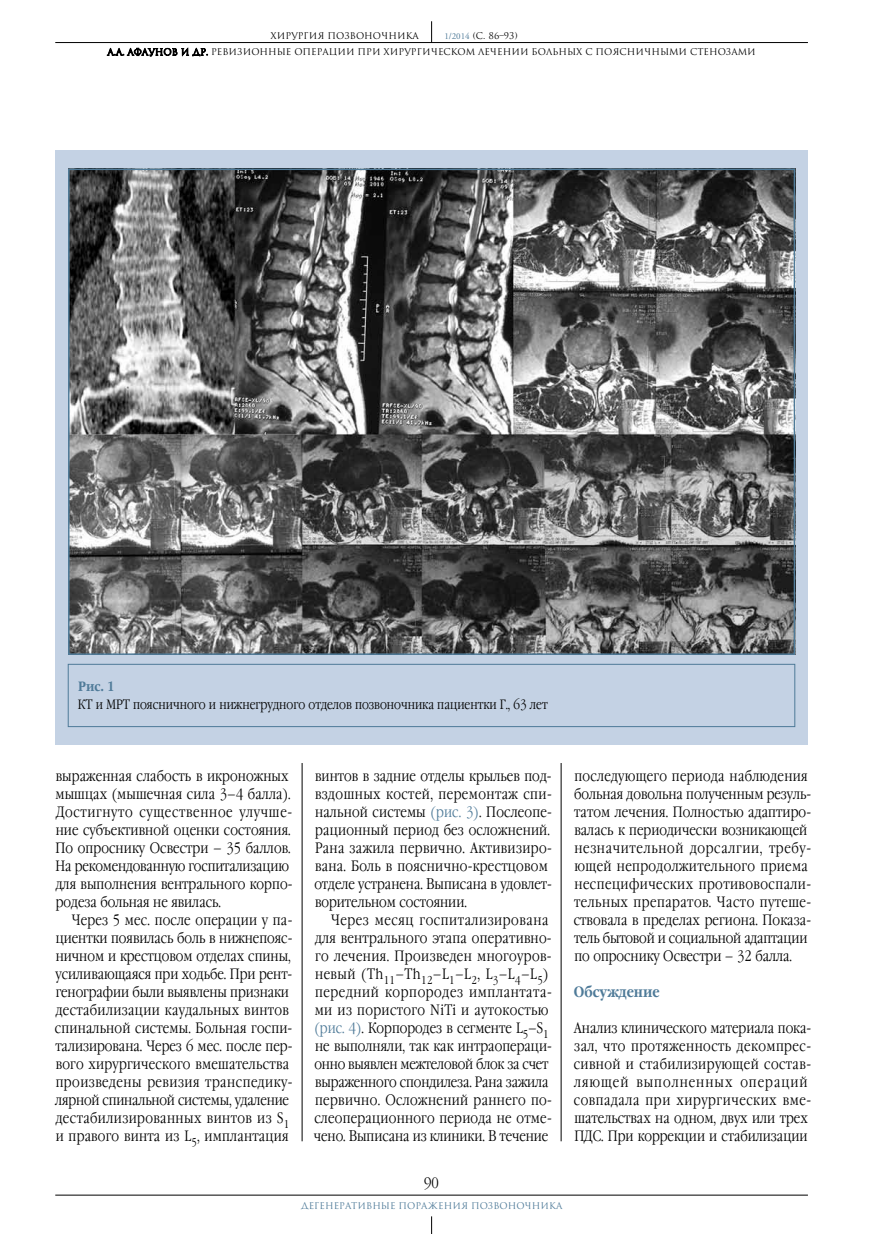
<style>
.page{position:relative;width:893px;height:1234px;background:#fff}
.page>*{position:absolute;margin:0;border:0;box-sizing:border-box;transform-origin:0 0}
.t1{font:300 15px/18px "Garamond Narrow C";letter-spacing:.01em;color:#000}
.t2{font:300 15px/18px "Garamond Narrow C";letter-spacing:.03em;color:#000}
.t3{font:700 15px "Garamond Narrow C";color:#4e7a98}
.t4{font:300 13.5px "Garamond Narrow C";color:#000}
.t5{font:700 13.5px "Garamond Narrow C";color:#4e7a98}
.t6{font:9px/15.9px "Romul";color:#000}
.t7{font:9px "Romul";color:#4e7a98}
.s1{font-family:"Adobe Garamond Pro";color:#4e7a98}
.s2{color:#4e7a98}
</style>
<div class="page">
<hr style="left:55px;top:1194px;width:753px;height:1px;background:#000">
<svg style="left:431px;top:1216px;width:1px;height:17px"></svg>
<hr style="left:55px;top:42px;width:753px;height:1px;background:#000">
<svg style="left:431px;top:21px;width:1px;height:21px"></svg>
<svg style="left:107px;top:48px;width:101px;height:9px"></svg>
<hr style="left:302px;top:762px;width:1px;height:378px;background:#000">
<hr style="left:561px;top:762px;width:1px;height:378px;background:#000">
<div style="left:55px;top:150px;width:753px;height:594px;background:#c4d2e4"></div>
<div style="left:68px;top:663px;width:727px;height:63px;border:1px solid #4e7a98"></div>
<img style="left:71px;top:171px;width:721px;height:480px">
<div style="left:68px;top:168px;width:727px;height:486px;border:2px solid #4e7a98"></div>
<p class="t6" style="left:444px;top:28px;width:75px"><span class="s1">1/2014</span> (С. 86–93)</p>
<p class="t6" style="left:107px;top:28px;width:650px;text-indent:163px">ХИРУРГИЯ ПОЗВОНОЧНИКА<br>А.А. Афаунов и др. Ревизионные операции при хирургическом лечении больных с поясничными стенозами</p>
<p class="t5" style="left:78px;top:678px;width:38px">Рис. 1</p>
<p class="t4" style="left:78px;top:696px;width:471px">КТ и МРТ поясничного и нижнегрудного отделов позвоночника пациентки Г., 63 лет</p>
<p class="t1" style="left:55px;top:767px;width:238px">выраженная слабость в икроножных мышцах (мышечная сила 3–4 балла).<br>Достигнуто существенное улучше&shy;ние субъективной оценки состояния.<br>По опроснику Освестри – 35 баллов.<br>На рекомендованную госпитализацию для выполнения вентрального корпо&shy;родеза больная не явилась.</p>
<p class="t1" style="left:55px;top:911px;width:239px;text-indent:17px">Через 5 мес. после операции у па&shy;циентки появилась боль в нижнепояс&shy;ничном и крестцовом отделах спины, усиливающаяся при ходьбе. При рент&shy;генографии были выявлены признаки дестабилизации каудальных винтов спинальной системы. Больная госпи&shy;тализирована. Через 6 мес. после пер&shy;вого хирургического вмешательства произведены ревизия транспедику&shy;лярной спинальной системы, удаление дестабилизированных винтов из S<sub>1 </sub>и правого винта из L<sub>5</sub>, имплантация</p>
<p class="t1" style="left:314px;top:767px;width:239px">винтов в задние отделы крыльев под&shy;вздошных костей, перемонтаж спи&shy;нальной системы <span class="s2">(рис. 3)</span>. Послеопе&shy;рационный период без осложнений.<br>Рана зажила первично. Активизиро&shy;вана. Боль в пояснично-крестцовом отделе устранена. Выписана в удовлет&shy;ворительном состоянии.</p>
<p class="t1" style="left:314px;top:911px;width:240px;text-indent:17px">Через месяц госпитализирована для вентрального этапа оперативно&shy;го лечения. Произведен многоуров&shy;невый (Th<sub>11</sub>–Th<sub>12</sub>–L<sub>1</sub>–L<sub>2</sub>, L<sub>3</sub>–L<sub>4</sub>–L<sub>5</sub>) передний корпородез имплантата&shy;ми из пористого NiTi и аутокостью <span class="s2">(рис. 4)</span>. Корпородез в сегменте L<sub>5</sub>–S<sub>1 </sub>не выполняли, так как интраопераци&shy;онно выявлен межтеловой блок за счет выраженного спондилеза. Рана зажила первично. Осложнений раннего по&shy;слеоперационного периода не отме&shy;чено. Выписана из клиники. В течение</p>
<p class="t1" style="left:574px;top:767px;width:239px">последующего периода наблюдения больная довольна полученным резуль&shy;татом лечения. Полностью адаптиро&shy;валась к периодически возникающей незначительной дорсалгии, требу&shy;ющей непродолжительного приема неспецифических противовоспали&shy;тельных препаратов. Часто путеше&shy;ствовала в пределах региона. Показа&shy;тель бытовой и социальной адаптации по опроснику Освестри – 32 балла.</p>
<p class="t3" style="left:574px;top:983px;width:87px">Обсуждение</p>
<p class="t2" style="left:574px;top:1019px;width:239px">Анализ клинического материала пока&shy;зал, что протяженность декомпрес&shy;сивной и стабилизирующей состав&shy;ляющей выполненных операций совпадала при хирургических вме&shy;шательствах на одном, двух или трех ПДС. При коррекции и стабилизации</p>
<p class="t1" style="left:424px;top:1173px;width:16px">90</p>
<p class="t7" style="left:301px;top:1200px;width:263px">Дегенеративные поражения позвоночника</p>
</div>
